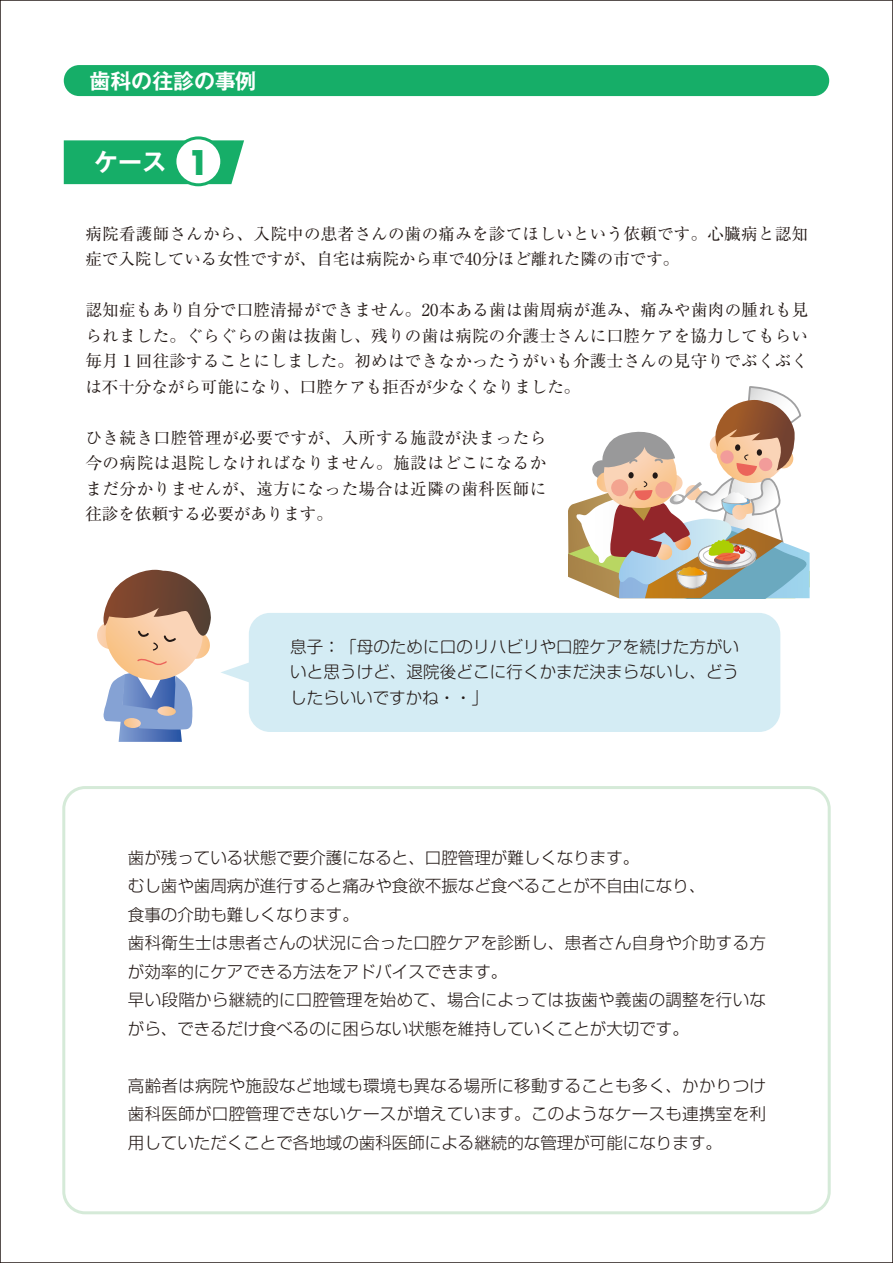
<style>
.page{position:relative;width:893px;height:1263px;background:#fff}
.page>*{position:absolute;margin:0;border:0;box-sizing:border-box;transform-origin:0 0}
.t1{font:700 24px "Gothic MB101 Pr 6 De";color:#fff}
.t2{font:700 21px "Gothic MB101 Pr 6 De";letter-spacing:-.01em;color:#fff}
.t3{font:16.5px/25.5px "Ryumin Pr 6";letter-spacing:.02em;color:#231916;text-align:justify}
.t4{font:300 16.5px/28.5px "Shin Go Pr 6";color:#231916}
.t5{font:300 16.5px/25.5px "Soft Go Std";letter-spacing:.01em;color:#231916;text-align:justify}
.s1{font-family:"Futura";font-size:33px;color:#16ae68}
</style>
<div class="page">
<div style="left:62px;top:786px;width:769px;height:428px;border:3px solid #d5ead8;border-radius:21px"></div>
<div style="left:249px;top:613px;width:531px;height:119px;background:#d4ecf4;border-radius:21px"></div>
<svg style="left:64px;top:140px;width:180px;height:44px;background:#22b270"></svg>
<div style="left:175px;top:138px;width:47px;height:47px;background:#fff;border-radius:50%"></div>
<div style="left:173px;top:136px;width:50px;height:50px;border:3px solid #16ae68;border-radius:50%"></div>
<svg style="left:221px;top:662px;width:28px;height:21px"></svg>
<svg style="left:97px;top:570px;width:114px;height:172px"></svg>
<svg style="left:568px;top:387px;width:242px;height:211px"></svg>
<div style="left:64px;top:65px;width:765px;height:31px;background:#16ae68;border-radius:16px"></div>
<p class="t2" style="left:90px;top:63px;width:168px">歯科の往診の事例</p>
<h1 class="t1" style="left:94px;top:142px;width:117px">ケース <span class="s1">1</span></h1>
<p class="t3" style="left:85px;top:220px;width:724px">病院看護師さんから、入院中の患者さんの歯の痛みを診てほしいという依頼です。心臓病と認知症で入院している女性ですが、自宅は病院から車で40分ほど離れた隣の市です。</p>
<p class="t3" style="left:85px;top:297px;width:724px">認知症もあり自分で口腔清掃ができません。20本ある歯は歯周病が進み、痛みや歯肉の腫れも見られました。ぐらぐらの歯は抜歯し、残りの歯は病院の介護士さんに口腔ケアを協力してもらい毎月１回往診することにしました。初めはできなかったうがいも介護士さんの見守りでぶくぶくは不十分ながら可能になり、口腔ケアも拒否が少なくなりました。</p>
<p class="t3" style="left:85px;top:424px;width:462px">ひき続き口腔管理が必要ですが、入所する施設が決まったら今の病院は退院しなければなりません。施設はどこになるかまだ分かりませんが、遠方になった場合は近隣の歯科医師に往診を依頼する必要があります。</p>
<p class="t5" style="left:290px;top:632px;width:450px">息子：「母のために口のリハビリや口腔ケアを続けた方がいいと思うけど、退院後どこに行くかまだ決まらないし、どうしたらいいですかね・・」</p>
<p class="t4" style="left:128px;top:842px;width:639px">歯が残っている状態で要介護になると、口腔管理が難しくなります。<br>むし歯や歯周病が進行すると痛みや食欲不振など食べることが不自由になり、<br>食事の介助も難しくなります。<br>歯科衛生士は患者さんの状況に合った口腔ケアを診断し、患者さん自身や介助する方が効率的にケアできる方法をアドバイスできます。<br>早い段階から継続的に口腔管理を始めて、場合によっては抜歯や義歯の調整を行いながら、できるだけ食べるのに困らない状態を維持していくことが大切です。</p>
<p class="t4" style="left:128px;top:1070px;width:639px;text-align:justify">高齢者は病院や施設など地域も環境も異なる場所に移動することも多く、かかりつけ歯科医師が口腔管理できないケースが増えています。このようなケースも連携室を利用していただくことで各地域の歯科医師による継続的な管理が可能になります。</p>
</div>
